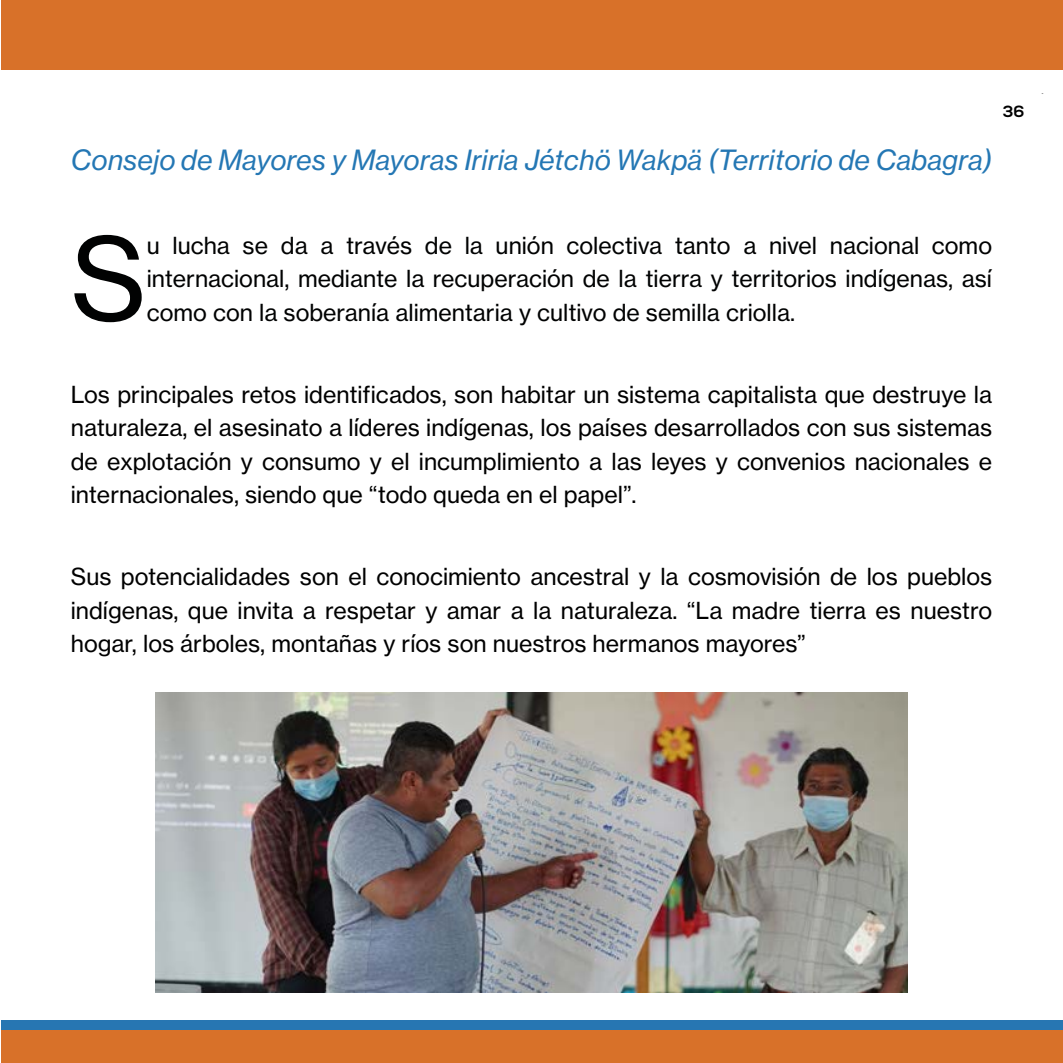
<style>
.page{position:relative;width:1063px;height:1063px;background:#fff}
.page>*{position:absolute;margin:0;border:0;box-sizing:border-box;transform-origin:0 0}
.t1{font:113px "N Haas Grotesk TX Pro 55 Rg";color:#010202}
.t2{font:27.5px "N Haas Grotesk TX Pro 56 It";color:#2477b4}
.t3{font:23.12px/33.4px "N Haas Grotesk TX Pro 55 Rg";color:#000;text-align:justify}
.t4{font:23.12px/33.4px "N Haas Grotesk TX Pro 55 Rg";color:#010202;text-align:justify}
.t5{font:700 16.12px "Nexa";color:#000}
.t6{font:700 3.62px "Nexa";color:#000}
</style>
<div class="page">
<div style="left:1px;top:1020px;width:1061px;height:32px;background:#2776b2"></div>
<div style="left:1px;top:1px;width:1061px;height:69px;background:#d87129"></div>
<div style="left:1px;top:1031px;width:1061px;height:32px;background:#d87129"></div>
<img style="left:155px;top:693px;width:753px;height:299px">
<p class="t2" style="left:71px;top:143px;width:923px">Consejo de Mayores y Mayoras Iriria Jétchö Wakpä (Territorio de Cabagra)</p>
<p class="t5" style="left:1003px;top:103px;width:23px">36</p>
<p class="t6" style="left:1042px;top:92px;width:3px">-</p>
<h1 class="t1" style="left:71px;top:210px;width:77px">S</h1>
<p class="t4" style="left:147px;top:229px;width:847px">u lucha se da a través de la unión colectiva tanto a nivel nacional como internacional, mediante la recuperación de la tierra y territorios indígenas, así como con la soberanía alimentaria y cultivo de semilla criolla.</p>
<p class="t3" style="left:71px;top:378px;width:923px">Los principales retos identificados, son habitar un sistema capitalista que destruye la naturaleza, el asesinato a líderes indígenas, los países desarrollados con sus sistemas de explotación y consumo y el incumplimiento a las leyes y convenios nacionales e internacionales, siendo que “todo queda en el papel”.</p>
<p class="t3" style="left:71px;top:560px;width:923px">Sus potencialidades son el conocimiento ancestral y la cosmovisión de los pueblos indígenas, que invita a respetar y amar a la naturaleza. “La madre tierra es nuestro hogar, los árboles, montañas y ríos son nuestros hermanos mayores”</p>
</div>
